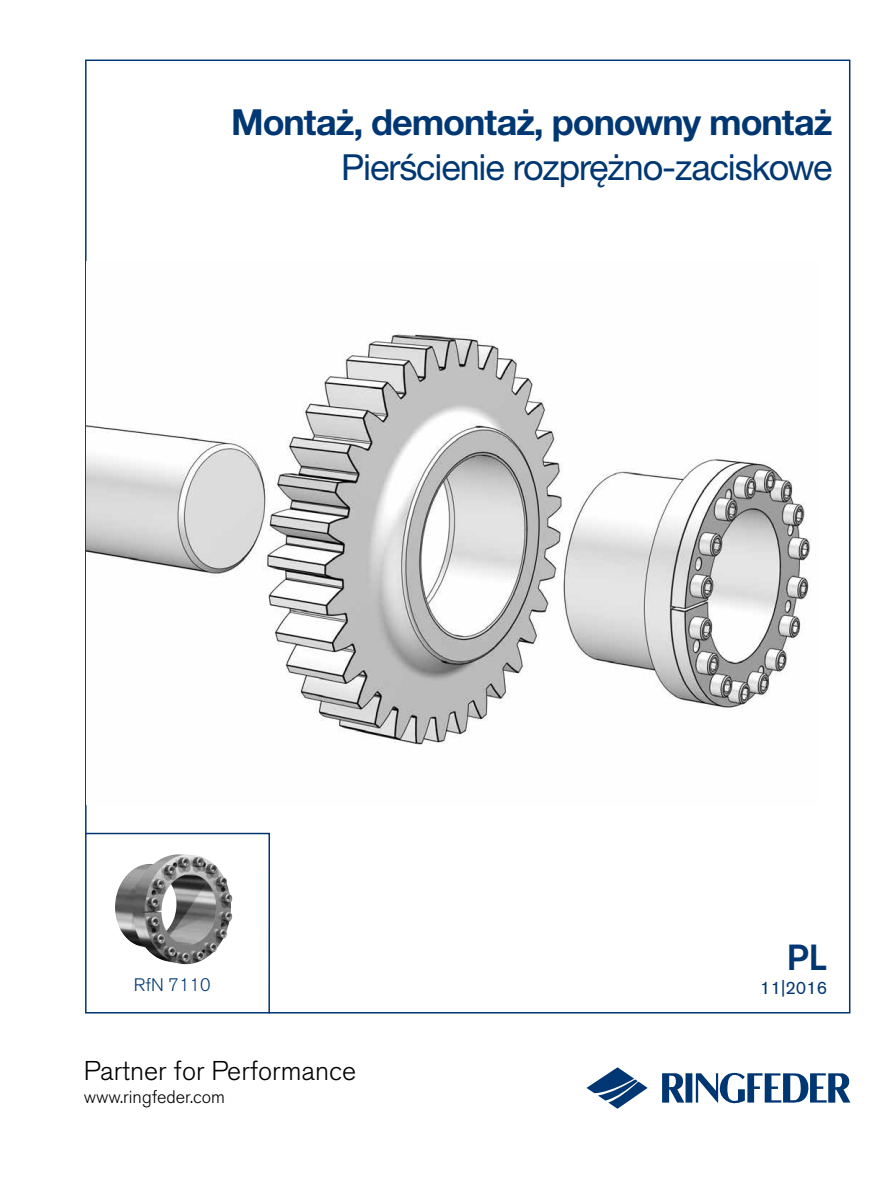
<style>
.page{position:relative;width:893px;height:1188px;background:#fff}
.page>*{position:absolute;margin:0;border:0;box-sizing:border-box;transform-origin:0 0}
.t1{font:36px "Helvetica Neue CE";letter-spacing:-.03em;color:#003772}
.t2{font:700 36px "Helvetica Neue CE";letter-spacing:-.03em;color:#003772}
.t3{font:500 36px "Akzidenz Grotesk BE";color:#003772}
.t4{font:300 27px "Akzidenz Grotesk BE";color:#000}
.t5{font:300 18px "Akzidenz Grotesk BE";color:#000}
.t6{font:18px "Akzidenz Grotesk BE";color:#003772}
.t7{font:300 18px "Akzidenz Grotesk BE";color:#003772}
</style>
<div class="page">
<svg style="left:662px;top:1072px;width:188px;height:32px"></svg>
<svg style="left:586px;top:1067px;width:62px;height:42px"></svg>
<img style="left:87px;top:334px;width:724px;height:411px">
<svg style="left:85px;top:832px;width:186px;height:182px"></svg>
<div style="left:134px;top:978px;width:90px;height:13px;background:#fff"></div>
<img style="left:139px;top:855px;width:40px;height:11px">
<p class="t2" style="left:231px;top:100px;width:603px">Montaż, demontaż, ponowny montaż</p>
<p class="t1" style="left:341px;top:146px;width:493px">Pierścienie rozprężno-zaciskowe</p>
<p class="t7" style="left:134px;top:975px;width:78px">RfN 7110</p>
<p class="t3" style="left:786px;top:935px;width:42px">PL</p>
<p class="t6" style="left:760px;top:977px;width:69px">11|2016</p>
<p class="t4" style="left:84px;top:1055px;width:274px">Partner for Performance</p>
<p class="t5" style="left:84px;top:1087px;width:143px">www.ringfeder.com</p>
</div>
